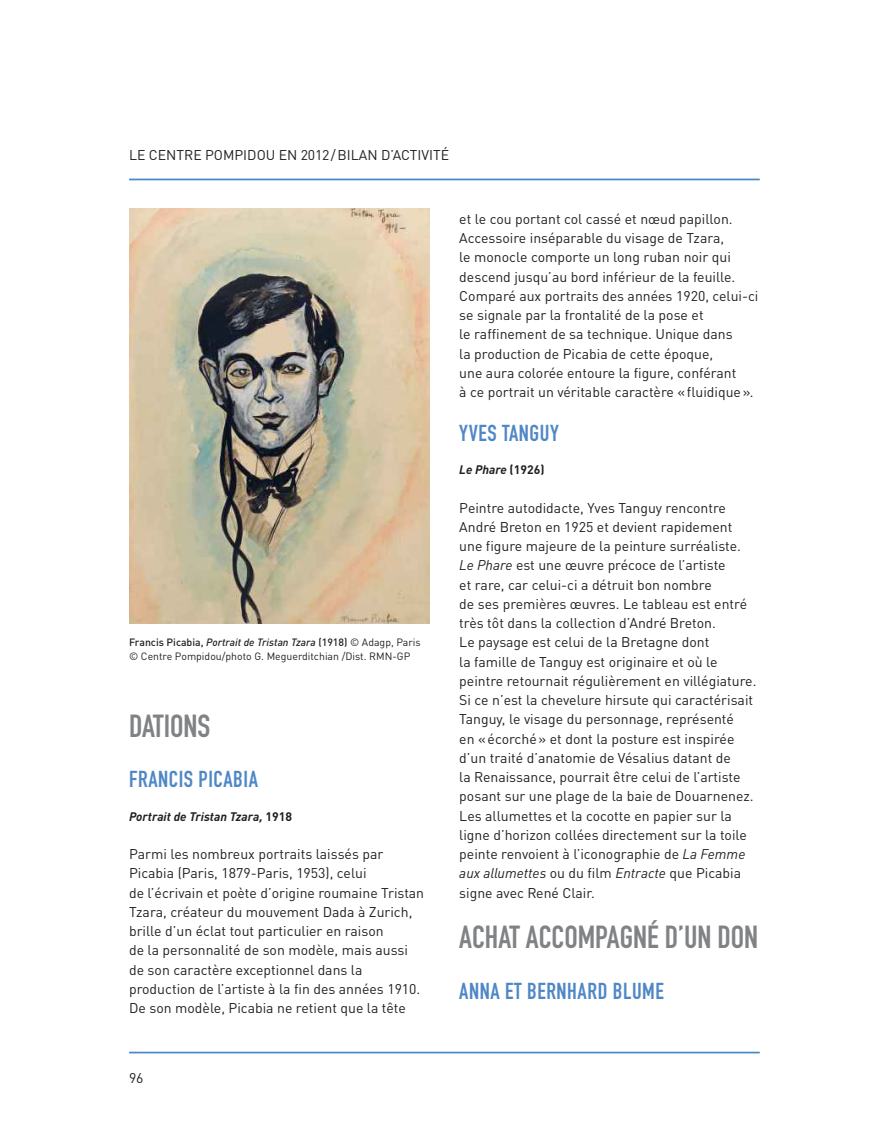
<style>
.page{position:relative;width:869px;height:1141px;background:#fff}
.page>*{position:absolute;margin:0;border:0;box-sizing:border-box;transform-origin:0 0}
.t1{font:31.5px "DIN Engschrift Std";color:#808285}
.t2{font:22.75px "DIN Engschrift Std";letter-spacing:.025em;color:#4f87c6}
.t3{font:14px/19.2px "DINOT";color:#231f20}
.t4{font:italic 700 12.25px "DINOT";color:#231f20}
.t5{font:10.5px/14px "DINOT";color:#231f20}
.s1{font-weight:500}
.s2{font-weight:500;font-style:italic}
.s3{font-style:normal}
.s4{font-style:italic}
</style>
<div class="page">
<hr style="left:129px;top:1052px;width:630px;height:1px;background:#4d87c6">
<hr style="left:129px;top:179px;width:630px;height:1px;background:#4d87c6">
<img style="left:129px;top:208px;width:300px;height:415px">
<p class="t3" style="left:129px;top:145px;width:103px">Le Centre Pompid</p>
<p class="t3" style="left:256px;top:145px;width:99px">ou en 2012/Bilan</p>
<p class="t3" style="left:381px;top:145px;width:70px">d’activité</p>
<p class="t5" style="left:129px;top:635px;width:293px"><span class="s1">Francis Picabia,</span> <span class="s2">Portrait de Tristan Tzara</span> <span class="s1">(1918)</span> © Adagp, Paris © Centre Pompidou/photo G. Meguerditchian /Dist. RMN-GP</p>
<p class="t1" style="left:129px;top:707px;width:55px">DATIONS</p>
<p class="t2" style="left:129px;top:766px;width:130px">FRANCIS PICABIA</p>
<p class="t4" style="left:129px;top:808px;width:164px">Portrait de Tristan Tzara, <span class="s3">1918</span></p>
<p class="t3" style="left:129px;top:844px;width:296px">Parmi les nombreux portraits laissés par Picabia (Paris, 1879-Paris, 1953), celui<br>de l’écrivain et poète d’origine roumaine Tristan Tzara, créateur du mouvement Dada à Zurich, brille d’un éclat tout particulier en raison<br>de la personnalité de son modèle, mais aussi de son caractère exceptionnel dans la production de l’artiste à la fin des années 1910.<br>De son modèle, Picabia ne retient que la tête</p>
<p class="t3" style="left:459px;top:209px;width:300px">et le cou portant col cassé et nœud papillon.<br>Accessoire inséparable du visage de Tzara,<br>le monocle comporte un long ruban noir qui descend jusqu’au bord inférieur de la feuille.<br>Comparé aux portraits des années 1920, celui-ci se signale par la frontalité de la pose et<br>le raffinement de sa technique. U nique dans<br>la production de Picabia de cette époque,<br>une aura colorée entoure la figure, conférant<br>à ce portrait un véritable caractère «fluidique».</p>
<p class="t2" style="left:459px;top:420px;width:11px">YVES</p>
<p class="t2" style="left:502px;top:420px;width:58px">TANGUY</p>
<p class="t4" style="left:459px;top:462px;width:87px">Le Phare <span class="s3">(1926)</span></p>
<p class="t3" style="left:459px;top:498px;width:298px">Peintre autodidacte, Yves Tanguy rencontre André Breton en 1925 et devient rapidement une figure majeure de la peinture surréaliste.<br><span class="s4">Le Phare</span> est une œuvre précoce de l’artiste<br>et rare, car celui-ci a détruit bon nombre<br>de ses premières œuvres. Le tableau est entré très tôt dans la collection d’André Breton.<br>Le paysage est celui de la Bretagne dont<br>la famille de Tanguy est originaire et où le peintre retournait régulièrement en villégiature.<br>Si ce n’est la chevelure hirsute qui caractérisait Tanguy, le visage du personnage, représenté<br>en «écorché» et dont la posture est inspirée d’un traité d’anatomie de Vésalius datant de<br>la Renaissance, pourrait être celui de l’artiste posant sur une plage de la baie de Douarnenez.<br>Les allumettes et la cocotte en papier sur la ligne d’horizon collées directement sur la toile peinte renvoient à l’iconographie de <span class="s4">La Femme aux allumettes</span> ou du film <span class="s4">Entracte</span> que Picabia signe avec René Clair.</p>
<p class="t1" style="left:459px;top:919px;width:285px">ACHAT ACCOMPAGNÉ D’UN DON</p>
<p class="t2" style="left:459px;top:978px;width:184px">ANNA ET BERNHARD BLUME</p>
<p class="t3" style="left:129px;top:1068px;width:16px">96</p>
</div>
